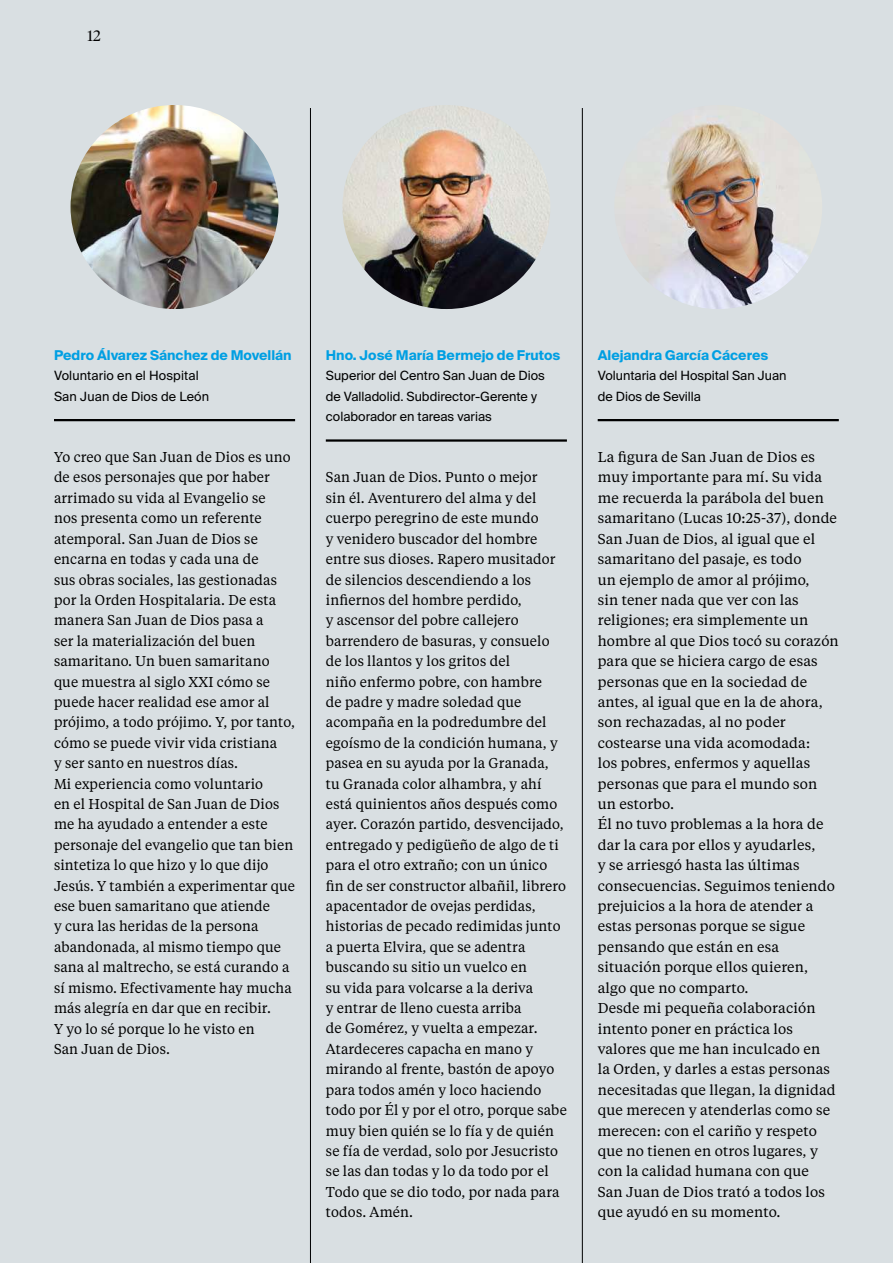
<style>
.page{position:relative;width:893px;height:1263px;background:#d9dfe2}
.page>*{position:absolute;margin:0;border:0;box-sizing:border-box;transform-origin:0 0}
.t1{font:300 15px "Tiempos Headline";color:#000}
.t2{font:14.25px/20.4px "Tiempos Text";letter-spacing:.01em;color:#000}
.t3{font:700 13.5px "Suisse Intl";color:#009fe3}
.t4{font:12.75px/20.4px "Suisse Intl";color:#000}
</style>
<div class="page">
<hr style="left:310px;top:108px;width:1px;height:1155px;background:#000">
<hr style="left:582px;top:108px;width:1px;height:1155px;background:#000">
<img style="left:342px;top:105px;width:208px;height:204px">
<img style="left:626px;top:115px;width:182px;height:194px">
<img style="left:71px;top:105px;width:207px;height:204px">
<hr style="left:54px;top:419px;width:241px;height:2px;background:#000">
<hr style="left:326px;top:439px;width:241px;height:3px;background:#000">
<hr style="left:598px;top:419px;width:241px;height:2px;background:#000">
<p class="t1" style="left:88px;top:25px;width:15px">12</p>
<p class="t3" style="left:54px;top:347px;width:239px">Pedro Álvarez Sánchez de Movellán</p>
<p class="t4" style="left:54px;top:366px;width:157px">Voluntario en el Hospital<br>San Juan de Dios de León</p>
<p class="t2" style="left:54px;top:446px;width:242px">Yo creo que San Juan de Dios es uno de esos personajes que por haber arrimado su vida al Evangelio se<br>nos presenta como un referente atemporal. San Juan de Dios se encarna en todas y cada una de<br>sus obras sociales, las gestionadas por la Orden Hospitalaria. De esta manera San Juan de Dios pasa a<br>ser la materialización del buen samaritano. Un buen samaritano que muestra al siglo XXI cómo se puede hacer realidad ese amor al prójimo, a todo prójimo. Y, por tanto, cómo se puede vivir vida cristiana<br>y ser santo en nuestros días.<br>Mi experiencia como voluntario<br>en el Hospital de San Juan de Dios me ha ayudado a entender a este personaje del evangelio que tan bien sintetiza lo que hizo y lo que dijo<br>Jesús. Y también a experimentar que ese buen samaritano que atiende<br>y cura las heridas de la persona abandonada, al mismo tiempo que sana al maltrecho, se está curando a sí mismo. Efectivamente hay mucha más alegría en dar que en recibir.<br>Y yo lo sé porque lo he visto en<br>San Juan de Dios.</p>
<p class="t3" style="left:326px;top:347px;width:236px">Hno. José María Bermejo de Frutos</p>
<p class="t4" style="left:326px;top:366px;width:220px">Superior del Centro San Juan de Dios de Valladolid. Subdirector-Gerente y colaborador en tareas varias</p>
<p class="t2" style="left:326px;top:467px;width:243px">San Juan de Dios. Punto o mejor<br>sin él. Aventurero del alma y del cuerpo peregrino de este mundo<br>y venidero buscador del hombre entre sus dioses. Rapero musitador de silencios descendiendo a los infiernos del hombre perdido,<br>y ascensor del pobre callejero barrendero de basuras, y consuelo de los llantos y los gritos del<br>niño enfermo pobre, con hambre<br>de padre y madre soledad que acompaña en la podredumbre del egoísmo de la condición humana, y pasea en su ayuda por la Granada,<br>tu Granada color alhambra, y ahí está quinientos años después como ayer. Corazón partido, desvencijado, entregado y pedigüeño de algo de ti para el otro extraño; con un único fin de ser constructor albañil, librero apacentador de ovejas perdidas, historias de pecado redimidas junto a puerta Elvira, que se adentra buscando su sitio un vuelco en<br>su vida para volcarse a la deriva<br>y entrar de lleno cuesta arriba<br>de Gomérez, y vuelta a empezar.<br>Atardeceres capacha en mano y mirando al frente, bastón de apoyo para todos amén y loco haciendo todo por Él y por el otro, porque sabe muy bien quién se lo fía y de quién se fía de verdad, solo por Jesucristo se las dan todas y lo da todo por el<br>Todo que se dio todo, por nada para todos. Amén.</p>
<p class="t3" style="left:598px;top:347px;width:172px">Alejandra García Cáceres</p>
<p class="t4" style="left:598px;top:366px;width:190px">Voluntaria del Hospital San Juan de Dios de Sevilla</p>
<p class="t2" style="left:598px;top:446px;width:243px">La figura de San Juan de Dios es muy importante para mí. Su vida me recuerda la parábola del buen samaritano (Lucas 10:25-37), donde<br>San Juan de Dios, al igual que el samaritano del pasaje, es todo<br>un ejemplo de amor al prójimo,<br>sin tener nada que ver con las religiones; era simplemente un hombre al que Dios tocó su corazón para que se hiciera cargo de esas personas que en la sociedad de antes, al igual que en la de ahora, son rechazadas, al no poder costearse una vida acomodada:<br>los pobres, enfermos y aquellas personas que para el mundo son un estorbo.<br>Él no tuvo problemas a la hora de dar la cara por ellos y ayudarles,<br>y se arriesgó hasta las últimas consecuencias. Seguimos teniendo prejuicios a la hora de atender a estas personas porque se sigue pensando que están en esa situación porque ellos quieren, algo que no comparto.<br>Desde mi pequeña colaboración intento poner en práctica los valores que me han inculcado en<br>la Orden, y darles a estas personas necesitadas que llegan, la dignidad que merecen y atenderlas como se merecen: con el cariño y respeto que no tienen en otros lugares, y con la calidad humana con que<br>San Juan de Dios trató a todos los que ayudó en su momento.</p>
</div>
